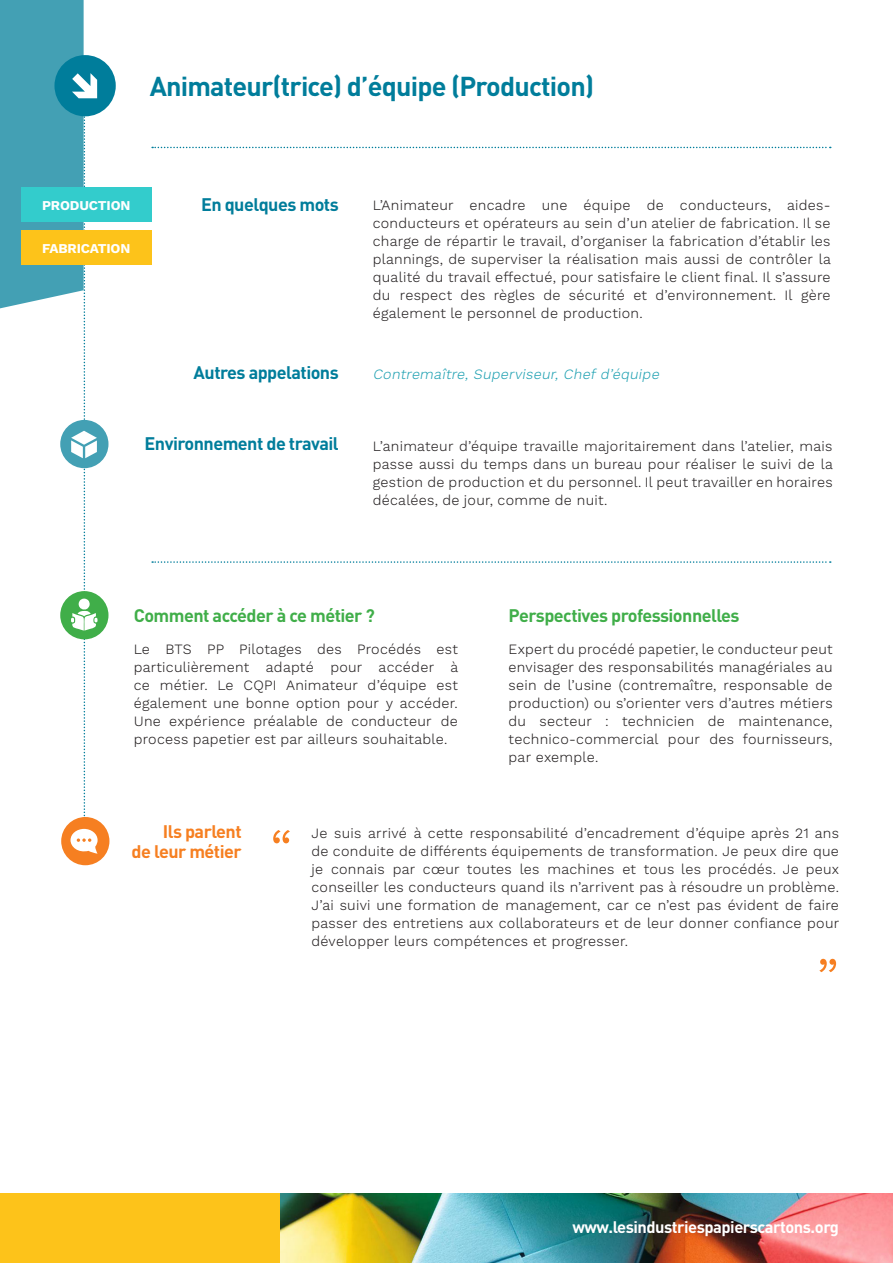
<style>
.page{position:relative;width:893px;height:1263px;background:#fff}
.page>*{position:absolute;margin:0;border:0;box-sizing:border-box;transform-origin:0 0}
.t1{font:300 60px "Work Sans";color:#f67f21}
.t2{font:700 27px "DINOT";letter-spacing:-.03em;color:#007d9b}
.t3{font:700 18px "DINOT";letter-spacing:-.03em;color:#007d9b}
.t4{font:700 18px "DINOT";letter-spacing:-.03em;color:#40ae49}
.t5{font:700 18px "DINOT";letter-spacing:-.03em;color:#f67f21}
.t6{font:700 16.5px "DINOT";letter-spacing:-.03em;color:#fff}
.t7{font:300 14.25px/18px "Work Sans";letter-spacing:.02em;color:#231f20;text-align:justify}
.t8{font:italic 300 14.25px "Work Sans";color:#20a1b2}
.t9{font:700 13.5px "Work Sans";letter-spacing:-.01em;color:#fff}
.s1{font-family:"Work Sans";font-size:13.5px;color:#fff}
</style>
<div class="page">
<div style="left:0;top:1193px;width:893px;height:70px;background:#fdc31a"></div>
<img style="left:281px;top:1193px;width:612px;height:70px">
<div style="left:60px;top:591px;width:48px;height:48px;background:#40ae49;border-radius:50%"></div>
<div style="left:61px;top:817px;width:48px;height:48px;background:#f67f21;border-radius:50%"></div>
<div style="left:60px;top:420px;width:48px;height:48px;background:#43a0b4;border-radius:50%"></div>
<div style="left:54px;top:55px;width:62px;height:61px;background:#007d9b;border-radius:50%"></div>
<svg style="left:0;top:0;width:98px;height:854px"></svg>
<svg style="left:152px;top:147px;width:679px;height:1px"></svg>
<svg style="left:152px;top:561px;width:679px;height:2px"></svg>
<div style="left:21px;top:188px;width:130px;height:34px;background:#3cc"></div>
<div style="left:21px;top:230px;width:130px;height:34px;background:#fdc31a"></div>
<p class="t2" style="left:150px;top:67px;width:454px">Animateur(trice) d’équipe (Production)<span class="s1">R</span></p>
<p class="t9" style="left:42px;top:198px;width:90px">PRODUCTION</p>
<p class="t9" style="left:42px;top:240px;width:90px">FABRICATION</p>
<p class="t3" style="left:201px;top:192px;width:139px">En quelques mots</p>
<p class="t7" style="left:373px;top:197px;width:460px">L’Animateur encadre une équipe de conducteurs, aides&shy;conducteurs et opérateurs au sein d’un atelier de fabrication. Il se charge de répartir le travail, d’organiser la fabrication d’établir les plannings, de superviser la réalisation mais aussi de contrôler la qualité du travail effectué, pour satisfaire le client final. Il s’assure du respect des règles de sécurité et d’environnement. Il gère également le personnel de production.</p>
<p class="t3" style="left:194px;top:361px;width:147px">Autres appelations</p>
<p class="t8" style="left:373px;top:365px;width:291px">Contremaître, Superviseur, Chef d’équipe</p>
<p class="t3" style="left:145px;top:432px;width:196px">Environnement de travail</p>
<p class="t7" style="left:373px;top:437px;width:462px">L’animateur d’équipe travaille majoritairement dans l’atelier, mais passe aussi du temps dans un bureau pour réaliser le suivi de la gestion de production et du personnel. Il peut travailler en horaires décalées, de jour, comme de nuit.</p>
<p class="t4" style="left:134px;top:603px;width:243px">Comment accéder à ce métier ?</p>
<p class="t7" style="left:134px;top:641px;width:326px">Le BTS PP Pilotages des Procédés est particulièrement adapté pour accéder à ce métier. Le CQPI Animateur d’équipe est également une bonne option pour y accéder.<br>Une expérience préalable de conducteur de process papetier est par ailleurs souhaitable.</p>
<p class="t4" style="left:509px;top:603px;width:233px">Perspectives professionnelles</p>
<p class="t7" style="left:509px;top:641px;width:326px">Expert du procédé papetier, le conducteur peut envisager des responsabilités managériales au sein de l’usine (contremaître, responsable de production) ou s’orienter vers d’autres métiers du secteur : technicien de maintenance, technico-commercial pour des fournisseurs, par exemple.</p>
<p class="t5" style="left:163px;top:820px;width:80px">Ils parlent</p>
<p class="t5" style="left:132px;top:839px;width:112px">de leur métier</p>
<p class="t1" style="left:270px;top:816px;width:24px">“</p>
<p class="t7" style="left:311px;top:824px;width:529px">Je suis arrivé à cette responsabilité d’encadrement d’équipe après 21 ans de conduite de différents équipements de transformation. Je peux dire que je connais par cœur toutes les machines et tous les procédés. Je peux conseiller les conducteurs quand ils n’arrivent pas à résoudre un problème.<br>J’ai suivi une formation de management, car ce n’est pas évident de faire passer des entretiens aux collaborateurs et de leur donner confiance pour développer leurs compétences et progresser.</p>
<p class="t1" style="left:816px;top:945px;width:24px">”</p>
<p class="t6" style="left:572px;top:1216px;width:268px">www.lesindustriespapierscartons.org</p>
</div>
